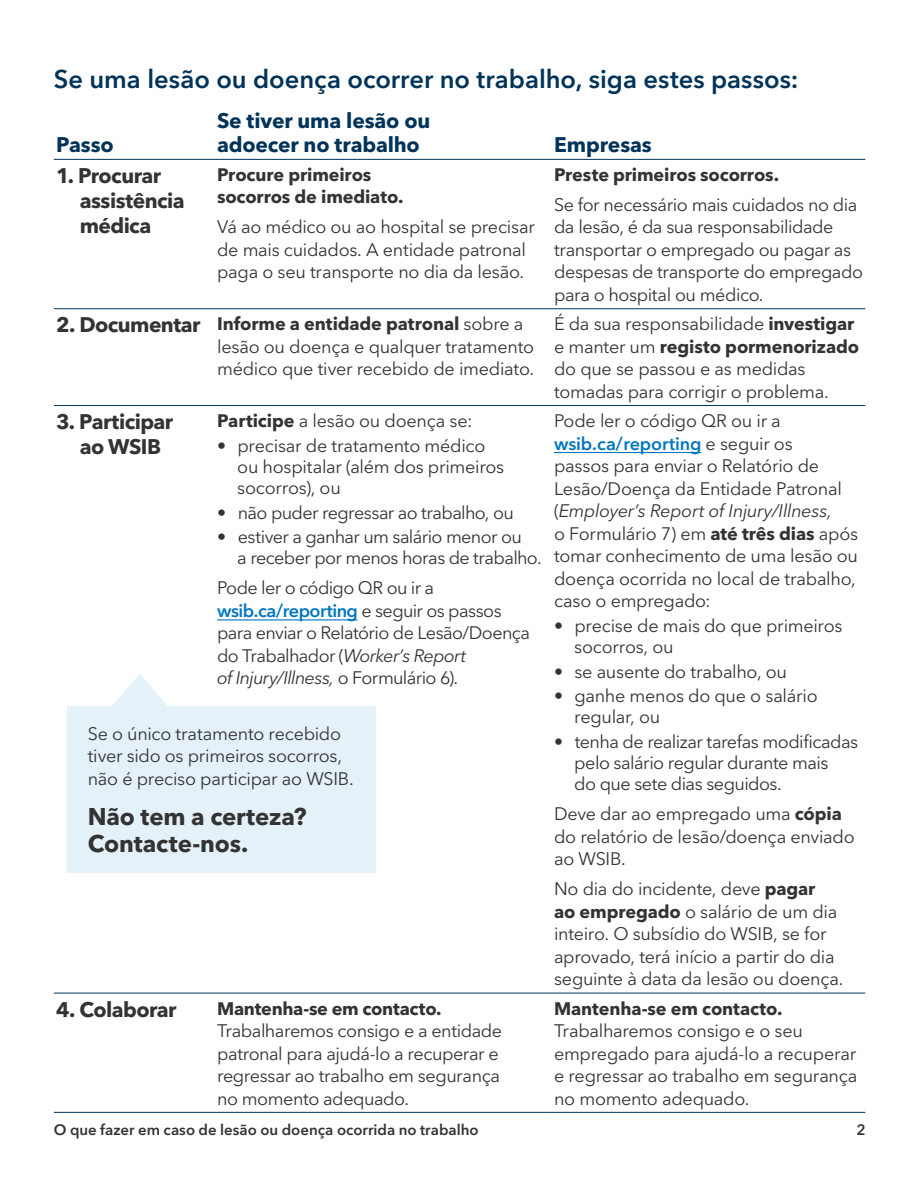
<style>
.page{position:relative;width:918px;height:1188px;background:#fff}
.page>*{position:absolute;margin:0;border:0;box-sizing:border-box;transform-origin:0 0}
.t1{font:600 25.5px "Avenir Next LT Pro";color:#003359}
.Body{font:700 24px/27px "Avenir Next LT Pro";letter-spacing:-.005em;color:#333}
.TableFirstColumn{font:700 21px/24.8px "Avenir Next LT Pro";letter-spacing:-.025em;color:#333}
.TableHeader{font:700 21px/24px "Avenir Next LT Pro";letter-spacing:-.005em;color:#003359}
.Body-2{font:18px/22.5px "Avenir Next LT Pro";letter-spacing:-.02em;color:#333}
.Body-3{font:700 18px/22.5px "Avenir Next LT Pro";letter-spacing:-.005em;color:#333}
.PageNumber{font:600 15px "Avenir Next LT Pro";color:#333}
.s1{font-weight:700}
.s2{font-weight:600;color:#0076bf}
.s3{font-style:italic}
</style>
<div class="page">
<hr style="left:54px;top:159px;width:161px;height:1px;background:#003359">
<hr style="left:215px;top:159px;width:337px;height:1px;background:#003359">
<hr style="left:552px;top:159px;width:313px;height:1px;background:#003359">
<hr style="left:54px;top:308px;width:161px;height:1px;background:#003359">
<hr style="left:215px;top:308px;width:337px;height:1px;background:#003359">
<hr style="left:552px;top:308px;width:313px;height:1px;background:#003359">
<hr style="left:54px;top:405px;width:161px;height:1px;background:#003359">
<hr style="left:215px;top:405px;width:337px;height:1px;background:#003359">
<hr style="left:552px;top:405px;width:313px;height:1px;background:#003359">
<hr style="left:54px;top:993px;width:161px;height:1px;background:#003359">
<hr style="left:215px;top:993px;width:337px;height:1px;background:#003359">
<hr style="left:552px;top:993px;width:313px;height:1px;background:#003359">
<hr style="left:54px;top:1112px;width:161px;height:1px;background:#003359">
<hr style="left:215px;top:1112px;width:337px;height:1px;background:#003359">
<hr style="left:552px;top:1112px;width:313px;height:1px;background:#003359">
<hr style="left:217px;top:619px;width:140px;height:1px;background:#0076bf">
<hr style="left:554px;top:452px;width:147px;height:1px;background:#0076bf">
<div style="left:68px;top:706px;width:308px;height:167px;background:#e5f1f8"></div>
<svg style="left:112px;top:674px;width:55px;height:32px"></svg>
<h2 class="t1" style="left:54px;top:63px;width:746px">Se uma lesão ou doença ocorrer no trabalho, siga estes passos:</h2>
<p class="TableHeader" style="left:56px;top:132px;width:59px">Passo</p>
<p class="TableHeader" style="left:217px;top:108px;width:215px">Se tiver uma lesão ou adoecer no trabalho</p>
<p class="TableFirstColumn" style="left:80px;top:163px;width:106px;text-indent:-24px">1. Procurar assistência médica</p>
<p class="Body-3" style="left:217px;top:163px;width:188px">Procure primeiros socorros de imediato.</p>
<p class="Body-2" style="left:217px;top:216px;width:319px">Vá ao médico ou ao hospital se precisar de mais cuidados. A entidade patronal paga o seu transporte no dia da lesão.</p>
<p class="TableHeader" style="left:554px;top:132px;width:99px">Empresas</p>
<p class="Body-3" style="left:554px;top:163px;width:227px">Preste primeiros socorros.</p>
<p class="Body-2" style="left:554px;top:193px;width:311px">Se for necessário mais cuidados no dia da lesão, é da sua responsabilidade transportar o empregado ou pagar as despesas de transporte do empregado para o hospital ou médico.</p>
<p class="TableFirstColumn" style="left:56px;top:313px;width:146px">2. Documentar</p>
<p class="Body-2" style="left:217px;top:313px;width:319px"><span class="s1">Informe a entidade patronal</span> sobre a lesão ou doença e qualquer tratamento médico que tiver recebido de imediato.</p>
<p class="Body-2" style="left:554px;top:313px;width:307px">É da sua responsabilidade <span class="s1">investigar </span>e manter um <span class="s1">registo pormenorizado </span>do que se passou e as medidas tomadas para corrigir o problema.</p>
<p class="TableFirstColumn" style="left:56px;top:409px;width:119px;text-align:center">3. Participar ao WSIB</p>
<p class="Body-2" style="left:217px;top:410px;width:257px"><span class="s1">Participe</span> a lesão ou doença se:</p>
<p class="Body-2" style="left:554px;top:410px;width:306px">Pode ler o código QR ou ir a <span class="s2">wsib.ca/reporting</span> e seguir os<br>passos para enviar o Relatório de<br>Lesão/Doença da Entidade Patronal (<span class="s3">Employer’s Report of Injury/Illness,<br></span>o Formulário 7) em <span class="s1">até três dias</span> após tomar conhecimento de uma lesão ou doença ocorrida no local de trabalho, caso o empregado:</p>
<p class="Body-2" style="left:574px;top:615px;width:270px;line-height:21px;text-indent:-20px">• precise de mais do que primeiros socorros, ou</p>
<p class="Body-2" style="left:554px;top:660px;width:234px">• se ausente do trabalho, ou</p>
<p class="Body-2" style="left:574px;top:686px;width:245px;line-height:21px;text-indent:-20px">• ganhe menos do que o salário regular, ou</p>
<p class="Body-2" style="left:574px;top:731px;width:285px;line-height:21px;text-indent:-20px">• tenha de realizar tarefas modificadas pelo salário regular durante mais<br>do que sete dias seguidos.</p>
<p class="Body-2" style="left:554px;top:803px;width:302px">Deve dar ao empregado uma <span class="s1">cópia </span>do relatório de lesão/doença enviado ao WSIB.</p>
<p class="Body-2" style="left:554px;top:878px;width:291px">No dia do incidente, deve <span class="s1">pagar<br>ao empregado</span> o salário de um dia inteiro. O subsídio do WSIB, se for aprovado, terá início a partir do dia seguinte à data da lesão ou doença.</p>
<p class="Body-2" style="left:237px;top:435px;width:268px;line-height:21px;text-indent:-20px">• precisar de tratamento médico ou hospitalar (além dos primeiros socorros), ou</p>
<p class="Body-2" style="left:217px;top:501px;width:298px">• não puder regressar ao trabalho, ou</p>
<p class="Body-2" style="left:237px;top:527px;width:306px;line-height:21px;text-indent:-20px">• estiver a ganhar um salário menor ou<br>a receber por menos horas de trabalho.</p>
<p class="Body-2" style="left:217px;top:577px;width:315px">Pode ler o código QR ou ir a <span class="s2">wsib.ca/reporting</span> e seguir os passos para enviar o Relatório de Lesão/Doença do Trabalhador (<span class="s3">Worker’s Report<br>of Injury/Illness,</span> o Formulário 6).</p>
<p class="Body-2" style="left:88px;top:722px;width:268px">Se o único tratamento recebido tiver sido os primeiros socorros, não é preciso participar ao WSIB.</p>
<p class="Body" style="left:88px;top:803px;width:220px">Não tem a certeza?<br>Contacte‑nos.</p>
<p class="TableFirstColumn" style="left:56px;top:997px;width:122px">4. Colaborar</p>
<p class="Body-2" style="left:217px;top:997px;width:287px"><span class="s1">Mantenha-se em contacto.<br></span>Trabalharemos consigo e a entidade patronal para ajudá-lo a recuperar e regressar ao trabalho em segurança no momento adequado.</p>
<p class="Body-2" style="left:554px;top:997px;width:305px"><span class="s1">Mantenha-se em contacto.<br></span>Trabalharemos consigo e o seu empregado para ajudá-lo a recuperar e regressar ao trabalho em segurança no momento adequado.</p>
<p class="PageNumber" style="left:54px;top:1120px;width:426px">O que fazer em caso de lesão ou doença ocorrida no trabalho</p>
<p class="PageNumber" style="left:856px;top:1120px;width:11px">2</p>
</div>
